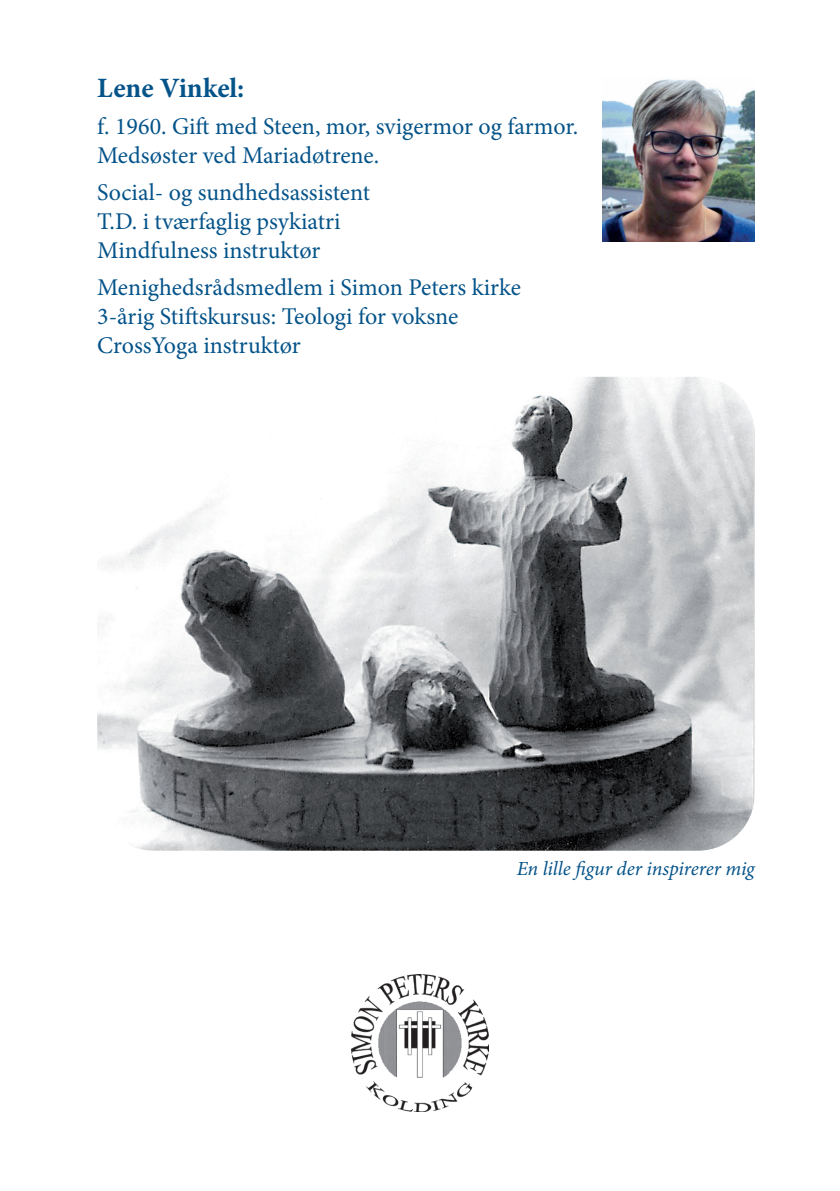
<style>
.page{position:relative;width:840px;height:1191px;background:#fff}
.page>*{position:absolute;margin:0;border:0;box-sizing:border-box;transform-origin:0 0}
.t1{font:700 28px "Minion Pro";color:#045389}
.t2{font:24px/28.8px "Minion Pro";color:#045389}
.t3{font:italic 20px "Minion Pro";letter-spacing:-.01em;color:#045389}
</style>
<div class="page">
<img style="left:97px;top:377px;width:657px;height:473px">
<img style="left:602px;top:79px;width:152px;height:162px">
<img style="left:351px;top:975px;width:137px;height:136px">
<p class="t1" style="left:97px;top:68px;width:149px">Lene Vinkel:</p>
<p class="t2" style="left:97px;top:112px;width:482px">f. 1960. Gift med Steen, mor, svigermor og farmor.<br>Medsøster ved Mariadøtrene.</p>
<p class="t2" style="left:97px;top:178px;width:274px">Social- og sundhedsassistent<br>T.D. i tværfaglig psykiatri<br>Mindfulness instruktør</p>
<p class="t2" style="left:97px;top:273px;width:425px">Menighedsrådsmedlem i Simon Peters kirke<br>3-årig Stiftskursus: Teologi for voksne<br>CrossYoga instruktør</p>
<p class="t3" style="left:516px;top:855px;width:239px">En lille figur der inspirerer mig</p>
</div>
